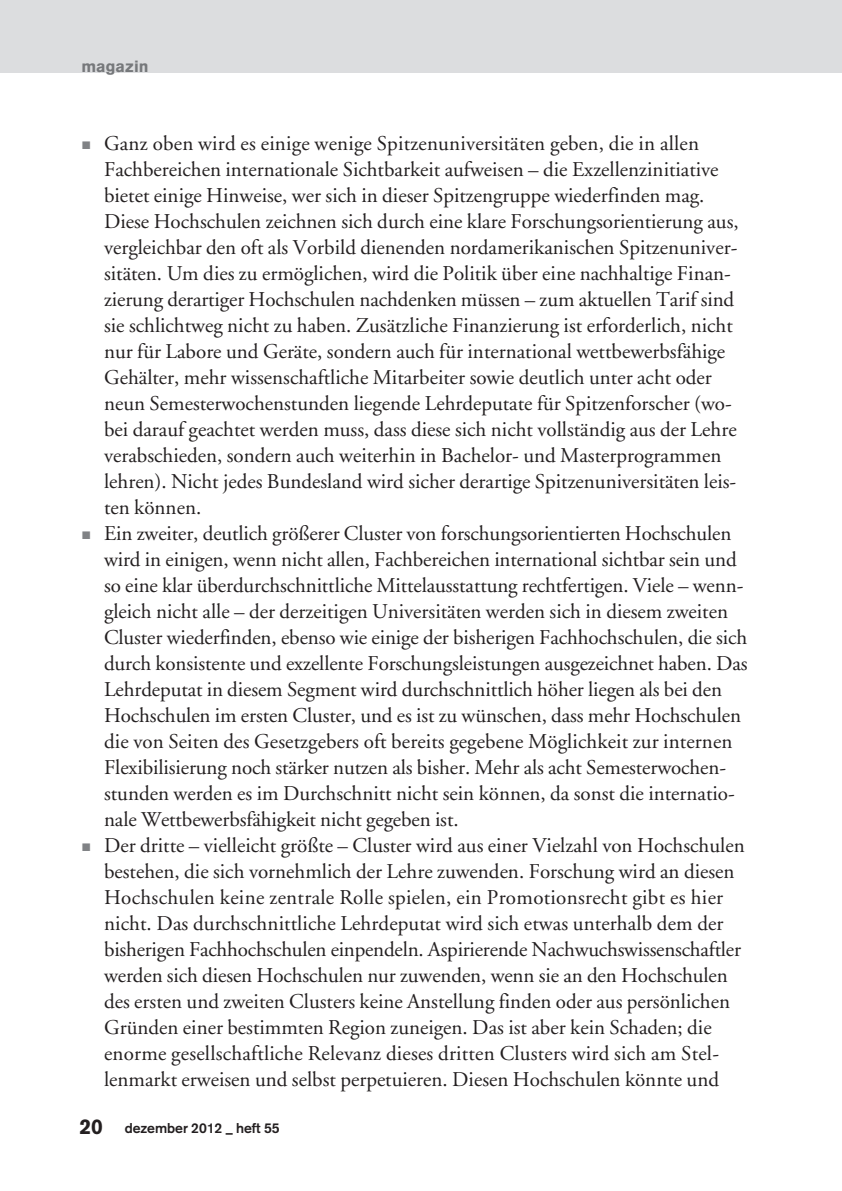
<style>
.page{position:relative;width:842px;height:1191px;background:#fff}
.page>*{position:absolute;margin:0;border:0;box-sizing:border-box;transform-origin:0 0}
.t1{font:21px/26px "Adobe Garamond";color:#231f20}
.t2{font:900 16px "Akzidenz Grotesk";color:#76787b}
.t3{font:700 14px "Akzidenz Grotesk";color:#231f20}
.s1{color:#808285}
.s2{font-weight:900;font-size:21px}
</style>
<div class="page">
<div style="left:0;top:0;width:842px;height:72px;background:#dcdddf"></div>
<p class="t2" style="left:81px;top:61px;width:69px">magazin</p>
<p class="t1" style="left:104px;top:132px;width:636px;text-indent:-23px"><span class="s1">■</span> Ganz oben wird es einige wenige Spitzenuniversitäten geben, die in allen Fachbereichen internationale Sichtbarkeit aufweisen – die Exzellenzinitiative bietet einige Hinweise, wer sich in dieser Spitzengruppe wiederfinden mag.<br>Diese Hochschulen zeichnen sich durch eine klare Forschungsorientierung aus, vergleichbar den oft als Vorbild dienenden nordamerikanischen Spitzenuniver&shy;sitäten. Um dies zu ermöglichen, wird die Politik über eine nachhaltige Finan&shy;zierung derartiger Hochschulen nachdenken müssen – zum aktuellen Tarif sind sie schlichtweg nicht zu haben. Zusätzliche Finanzierung ist erforderlich, nicht nur für Labore und Geräte, sondern auch für international wettbewerbsfähige Gehälter, mehr wissenschaftliche Mitarbeiter sowie deutlich unter acht oder neun Semesterwochenstunden liegende Lehrdeputate für Spitzenforscher (wo&shy;bei darauf geachtet werden muss, dass diese sich nicht vollständig aus der Lehre verabschieden, sondern auch weiterhin in Bachelor- und Masterprogrammen lehren). Nicht jedes Bundesland wird sicher derartige Spitzenuniversitäten leis&shy;ten können.</p>
<p class="t1" style="left:104px;top:522px;width:645px;text-indent:-23px"><span class="s1">■</span> Ein zweiter, deutlich größerer Cluster von forschungsorientierten Hochschulen wird in einigen, wenn nicht allen, Fachbereichen international sichtbar sein und so eine klar überdurchschnittliche Mittelausstattung rechtfertigen. Viele – wenn&shy;gleich nicht alle – der derzeitigen Universitäten werden sich in diesem zweiten Cluster wiederfinden, ebenso wie einige der bisherigen Fachhochschulen, die sich durch konsistente und exzellente Forschungsleistungen ausgezeichnet haben. Das Lehrdeputat in diesem Segment wird durchschnittlich höher liegen als bei den Hochschulen im ersten Cluster, und es ist zu wünschen, dass mehr Hochschulen die von Seiten des Gesetzgebers oft bereits gegebene Möglichkeit zur internen Flexibilisierung noch stärker nutzen als bisher. Mehr als acht Semesterwochen&shy;stunden werden es im Durchschnitt nicht sein können, da sonst die internatio&shy;nale Wettbewerbsfähigkeit nicht gegeben ist.</p>
<p class="t1" style="left:104px;top:834px;width:642px;text-indent:-23px"><span class="s1">■</span> Der dritte – vielleicht größte – Cluster wird aus einer Vielzahl von Hochschulen bestehen, die sich vornehmlich der Lehre zuwenden. Forschung wird an diesen Hochschulen keine zentrale Rolle spielen, ein Promotionsrecht gibt es hier nicht. Das durchschnittliche Lehrdeputat wird sich etwas unterhalb dem der bisherigen Fachhochschulen einpendeln. Aspirierende Nachwuchswissenschaftler werden sich diesen Hochschulen nur zuwenden, wenn sie an den Hochschulen des ersten und zweiten Clusters keine Anstellung finden oder aus persönlichen Gründen einer bestimmten Region zuneigen. Das ist aber kein Schaden; die enorme gesellschaftliche Relevanz dieses dritten Clusters wird sich am Stel&shy;lenmarkt erweisen und selbst perpetuieren. Diesen Hochschulen könnte und</p>
<p class="t3" style="left:79px;top:1123px;width:202px"><span class="s2">20</span> dezember 2012 – heft 55</p>
</div>
